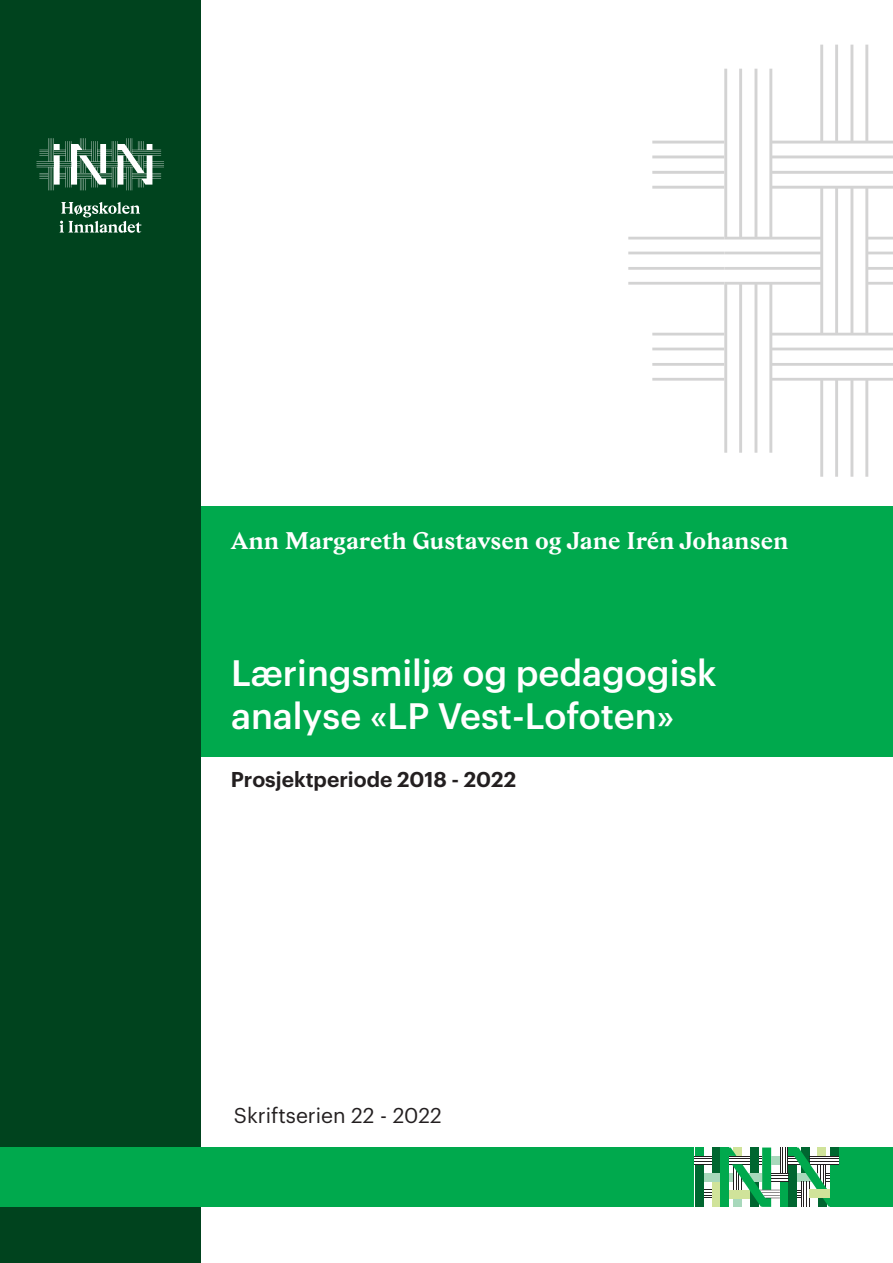
<style>
.page{position:relative;width:893px;height:1263px;background:#fff}
.page>*{position:absolute;margin:0;border:0;box-sizing:border-box;transform-origin:0 0}
.t1{font:480px "Innlandet Display";color:#231f20}
.t2{font:500 36px/43.2px "Graphik";color:#fff}
.t3{font:700 24px "Gza";color:#fff}
.t4{font:600 21px "Graphik";color:#231f20}
.t5{font:21px "Graphik";color:#231f20}
</style>
<div class="page">
<div style="left:79px;top:506px;width:814px;height:251px;background:#00a94d"></div>
<div style="left:0;top:0;width:201px;height:1263px;background:#00431e"></div>
<div style="left:0;top:1147px;width:893px;height:59px;background:#00a94d"></div>
<svg style="left:36px;top:138px;width:128px;height:95px"></svg>
<svg style="left:703px;top:1147px;width:9px;height:59px"></svg>
<div style="left:712px;top:1147px;width:8px;height:26px;background:#006630"></div>
<div style="left:712px;top:1181px;width:8px;height:25px;background:#d0e39a"></div>
<svg style="left:703px;top:1190px;width:9px;height:9px"></svg>
<div style="left:703px;top:1173px;width:17px;height:8px;background:#a7d8bb"></div>
<div style="left:695px;top:1164px;width:8px;height:42px;background:#006630"></div>
<svg style="left:695px;top:1156px;width:17px;height:9px"></svg>
<svg style="left:729px;top:1147px;width:110px;height:59px"></svg>
<h1 class="t1" style="left:628px;top:-27px;width:289px">$§</h1>
<p class="t3" style="left:231px;top:524px;width:559px">Ann Margareth Gustavsen og Jane Irén Johansen</p>
<p class="t2" style="left:231px;top:648px;width:487px">Læringsmiljø og pedagogisk analyse «LP Vest-Lofoten»</p>
<p class="t4" style="left:231px;top:763px;width:287px">Prosjektperiode 2018 - 2022</p>
<p class="t5" style="left:234px;top:1099px;width:209px">Skriftserien 22 - 2022</p>
</div>
